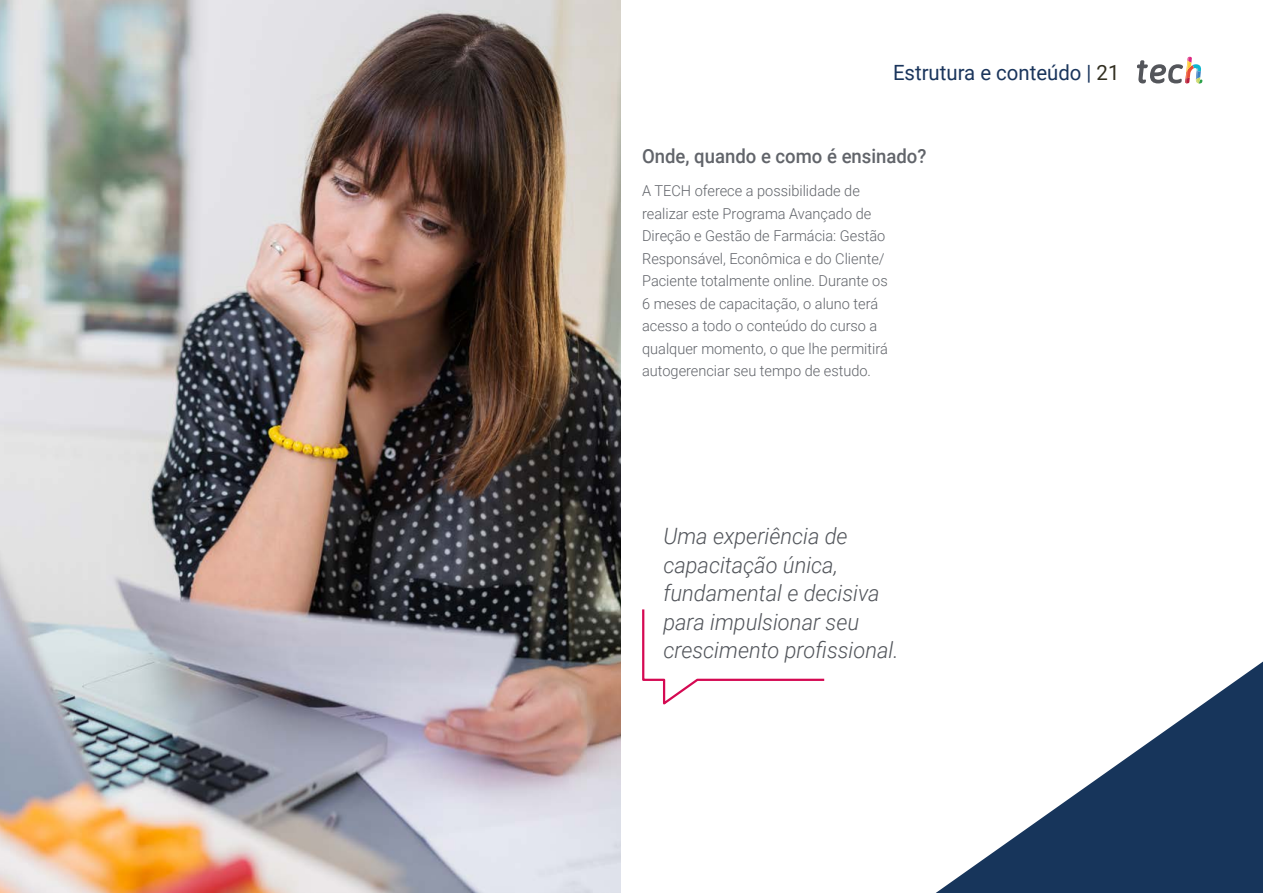
<style>
.page{position:relative;width:1263px;height:893px;background:#fff}
.page>*{position:absolute;margin:0;border:0;box-sizing:border-box;transform-origin:0 0}
.t1{font:italic 300 22.5px/28.5px "Roboto";color:#52555b}
.t2{font:21px "Roboto";color:#1a355c}
.t3{font:500 19.5px "Roboto";color:#61646a;scale:.95 1}
.t4{font:300 15px/22.5px "Roboto";color:#61646a}
.s1{color:#312e20}
</style>
<div class="page">
<img style="left:0;top:0;width:621px;height:893px">
<svg style="left:1137px;top:57px;width:65px;height:27px"></svg>
<svg style="left:642px;top:609px;width:183px;height:96px"></svg>
<svg style="left:936px;top:661px;width:327px;height:232px"></svg>
<h2 class="t2" style="left:893px;top:57px;width:228px">Estrutura e conteúdo | <span class="s1">21</span></h2>
<h3 class="t3" style="left:642px;top:142px;width:301px">Onde, quando e como é ensinado?</h3>
<p class="t4" style="left:642px;top:179px;width:247px">A TECH oferece a possibilidade de realizar este Programa Avançado de Direção e Gestão de Farmácia: Gestão Responsável, Econômica e do Cliente/ Paciente totalmente online. Durante os 6 meses de capacitação, o aluno terá acesso a todo o conteúdo do curso a qualquer momento, o que lhe permitirá autogerenciar seu tempo de estudo.</p>
<h1 class="t1" style="left:663px;top:521px;width:237px">Uma experiência de capacitação única, fundamental e decisiva para impulsionar seu crescimento profissional.</h1>
</div>
